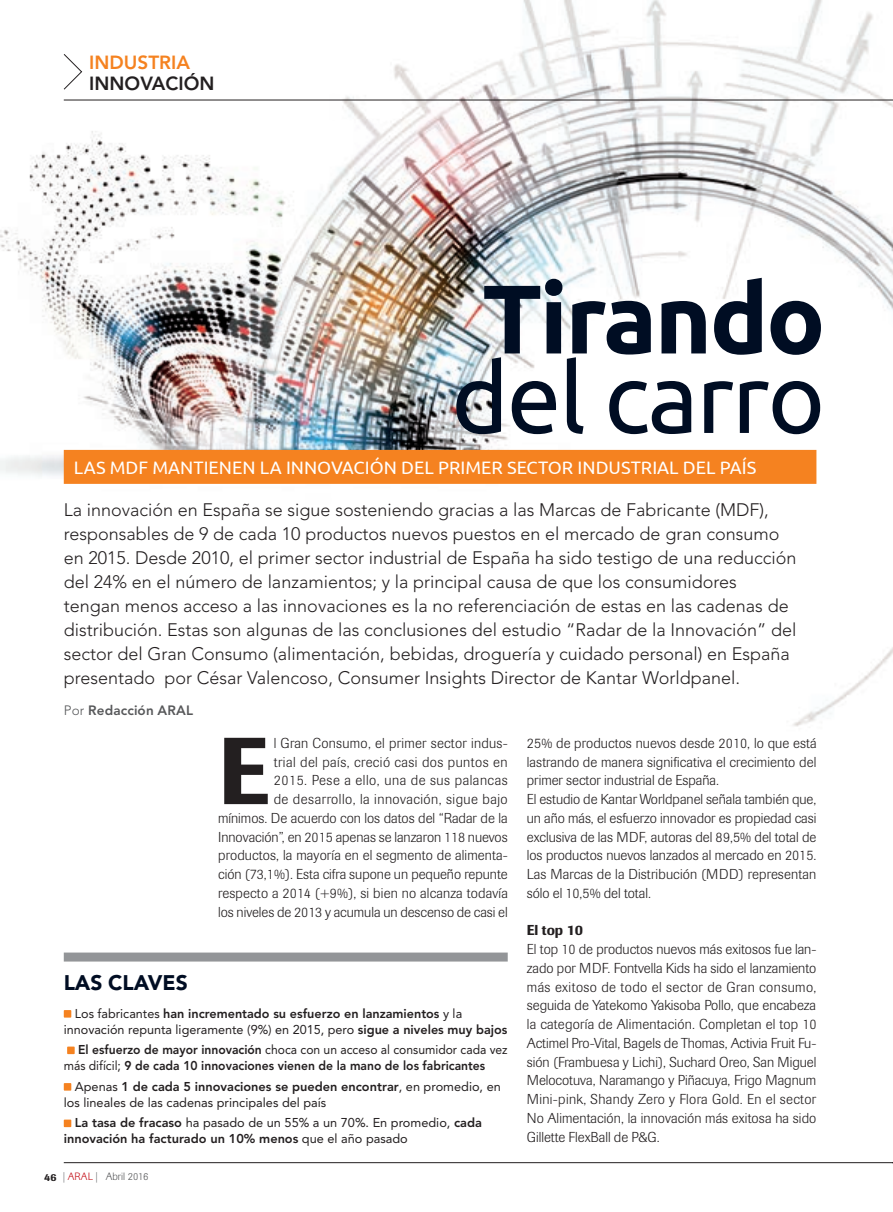
<style>
.page{position:relative;width:893px;height:1212px;background:#fff}
.page>*{position:absolute;margin:0;border:0;box-sizing:border-box;transform-origin:0 0}
.t1{font:97.5px/79.5px "Ubuntu";letter-spacing:-.025em;color:#000d23;text-align:center}
.t2{font:500 93.9px "Imago";color:#231f20}
.t3{font:900 21px "Avenir";letter-spacing:-.005em;color:#000d23}
.t4{font:800 18.9px/21px "Avenir";color:#231f20}
.t5{font:300 18px/24px "Avenir";color:#231f20}
.t6{font:18px "Ubuntu";color:#fff}
.t7{font:300 14.25px/18.8px "Imago";color:#231f20}
.t8{font:800 13.5px "Avenir";letter-spacing:.01em;color:#57585a}
.t9{font:12.75px/16.2px "Avenir";color:#231f20}
.t10{font:800 12.75px/16.2px "Avenir";color:#231f20;scale:.95 1}
.t11{font:800 12.75px/16.2px "Avenir";color:#231f20}
.t12{font:300 10.5px "Imago";color:#57585a}
.s1{color:#f58220}
.s2{font-weight:700}
.s3{font-weight:300}
.s4{font-weight:500}
.s5{font-weight:800}
.s6{font-weight:400}
.s7{font-weight:500;color:#231f20}
.s8{color:#c4121a}
</style>
<div class="page">
<img style="left:0;top:0;width:893px;height:727px">
<hr style="left:64px;top:100px;width:829px;height:1px;background:#231f20">
<svg style="left:63px;top:53px;width:20px;height:37px"></svg>
<hr style="left:64px;top:1162px;width:829px;height:1px;background:#231f20">
<div style="left:65px;top:451px;width:751px;height:32px;background:#f58220"></div>
<div style="left:64px;top:450px;width:752px;height:34px;border:2px solid #f58220"></div>
<div style="left:64px;top:1010px;width:7px;height:7px;background:#f58220"></div>
<div style="left:67px;top:1046px;width:8px;height:8px;background:#f58220"></div>
<div style="left:64px;top:1083px;width:7px;height:7px;background:#f58220"></div>
<div style="left:64px;top:1119px;width:7px;height:8px;background:#f58220"></div>
<div style="left:64px;top:952px;width:444px;height:9px;background:#939598"></div>
<p class="t4" style="left:89px;top:52px;width:127px"><span class="s1">INDUSTRIA<br></span>INNOVACIÓN</p>
<p class="t1" style="left:451px;top:276px;width:376px"><span class="s2">Tirando </span>del carro</p>
<p class="t6" style="left:74px;top:456px;width:684px">LAS MDF MANTIENEN LA INNOVACIÓN DEL PRIMER SECTOR INDUSTRIAL DEL PAÍS</p>
<p class="t5" style="left:64px;top:498px;width:734px">La innovación en España se sigue sosteniendo gracias a las Marcas de Fabricante (MDF), responsables de 9 de cada 10 productos nuevos puestos en el mercado de gran consumo en 2015. Desde 2010, el primer sector industrial de España ha sido testigo de una reducción del 24% en el número de lanzamientos; y la principal causa de que los consumidores tengan menos acceso a las innovaciones es la no referenciación de estas en las cadenas de distribución. Estas son algunas de las conclusiones del estudio “Radar de la Innovación” del sector del Gran Consumo (alimentación, bebidas, droguería y cuidado personal) en España presentado por César Valencoso, Consumer Insights Director de Kantar Worldpanel.</p>
<p class="t8" style="left:64px;top:703px;width:131px"><span class="s3">Por</span> Redacción ARAL</p>
<p class="t7" style="left:527px;top:734px;width:291px">25% de productos nuevos desde 2010, lo que está lastrando de manera significativa el crecimiento del primer sector industrial de España.<br>El estudio de Kantar Worldpanel señala también que, un año más, el esfuerzo innovador es propiedad casi exclusiva de las MDF, autoras del 89,5% del total de los productos nuevos lanzados al mercado en 2015.<br>Las Marcas de la Distribución (MDD) representan sólo el 10,5% del total.</p>
<p class="t7" style="left:527px;top:921px;width:291px"><span class="s4">El top 10<br></span>El top 10 de productos nuevos más exitosos fue lan&shy;zado por MDF. Fontvella Kids ha sido el lanzamiento más exitoso de todo el sector de Gran consumo, seguida de Yatekomo Yakisoba Pollo, que encabeza la categoría de Alimentación. Completan el top 10<br>Actimel Pro-Vital, Bagels de Thomas, Activia Fruit Fu&shy;sión (Frambuesa y Lichi), Suchard Oreo, San Miguel Melocotuva, Naramango y Piñacuya, Frigo Magnum Mini-pink, Shandy Zero y Flora Gold. En el sector No Alimentación, la innovación más exitosa ha sido Gillette FlexBall de P&amp;G.</p>
<p class="t2" style="left:218px;top:714px;width:52px">E</p>
<p class="t7" style="left:218px;top:734px;width:291px;text-align:right">l Gran Consumo, el primer sector indus-<br>trial del país, creció casi dos puntos en<br>2015. Pese a ello, una de sus palancas<br>de desarrollo, la innovación, sigue bajo<br>mínimos. De acuerdo con los datos del “Radar de la Innovación”, en 2015 apenas se lanzaron 118 nuevos productos, la mayoría en el segmento de alimenta&shy;ción (73,1%). Esta cifra supone un pequeño repunte respecto a 2014 (+9%), si bien no alcanza todavía los niveles de 2013 y acumula un descenso de casi el</p>
<p class="t3" style="left:64px;top:969px;width:125px">LAS CLAVES</p>
<p class="t9" style="left:64px;top:1005px;width:445px;text-indent:11px">Los fabricantes <span class="s5">han incrementado su esfuerzo en lanzamientos</span> y la innovación repunta ligeramente (9%) en 2015, pero <span class="s5">sigue a niveles muy bajos</span></p>
<p class="t10" style="left:64px;top:1041px;width:469px;text-indent:14px">El esfuerzo de mayor innovación <span class="s6">choca con un acceso al consumidor cada vez más difícil;</span> 9 de cada 10 innovaciones vienen de la mano de los fabricantes</p>
<p class="t9" style="left:64px;top:1078px;width:439px;text-indent:11px">Apenas <span class="s5">1 de cada 5 innovaciones se pueden encontrar</span>, en promedio, en los lineales de las cadenas principales del país</p>
<p class="t11" style="left:64px;top:1114px;width:420px;text-indent:11px">La tasa de fracaso <span class="s6">ha pasado de un 55% a un 70%. En promedio,</span> cada innovación ha facturado un 10% menos <span class="s6">que el año pasado</span></p>
<p class="t12" style="left:44px;top:1170px;width:106px"><span class="s7">46</span> | <span class="s8">ARAL</span> | Abril 2016</p>
</div>
